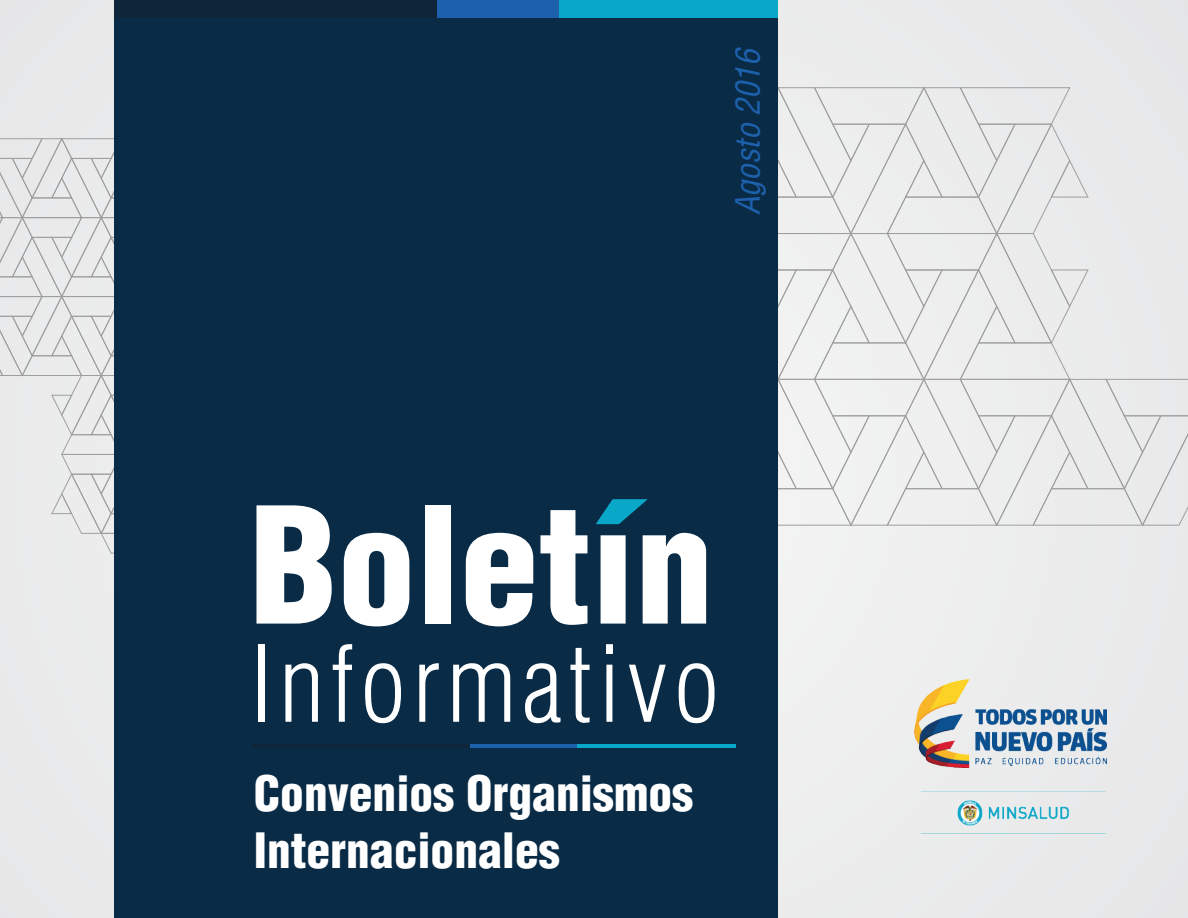
<style>
.page{position:relative;width:1188px;height:918px;background:#eaebec}
.page>*{position:absolute;margin:0;border:0;box-sizing:border-box;transform-origin:0 0}
.t1{font:900 condensed 157.65px "Helvetica LT Std";color:#fff}
.t2{font:300 condensed 103.5px "Helvetica LT Std";letter-spacing:.06em;color:#fff}
.t3{font:900 condensed 47.55px/57px "Helvetica LT Std";color:#fff}
.t4{font:italic condensed 32.85px "Helvetica LT Std";color:#1d60ab}
</style>
<div class="page">
<svg style="left:0;top:137px;width:115px;height:416px"></svg>
<svg style="left:778px;top:87px;width:410px;height:439px"></svg>
<div style="left:115px;top:0;width:663px;height:918px;background:#092b46"></div>
<div style="left:115px;top:0;width:322px;height:18px;background:#0f2539"></div>
<div style="left:437px;top:0;width:311px;height:18px;background:#1d60ab"></div>
<div style="left:559px;top:0;width:219px;height:18px;background:#09a8c8"></div>
<svg style="left:596px;top:499px;width:52px;height:25px"></svg>
<hr style="left:254px;top:745px;width:216px;height:3px;background:#0f2539">
<hr style="left:470px;top:745px;width:209px;height:3px;background:#1d60ab">
<hr style="left:577px;top:745px;width:159px;height:3px;background:#09a8c8">
<img style="left:914px;top:680px;width:192px;height:88px">
<img style="left:921px;top:791px;width:185px;height:43px">
<p class="t4" style="left:727px;top:215px;width:169px;rotate:-90deg">Agosto 2016</p>
<h1 class="t1" style="left:250px;top:466px;width:466px">Boletín</h1>
<h2 class="t2" style="left:250px;top:620px;width:471px">Informativo</h2>
<p class="t3" style="left:254px;top:765px;width:441px">Convenios Organismos<br>Internacionales</p>
</div>
